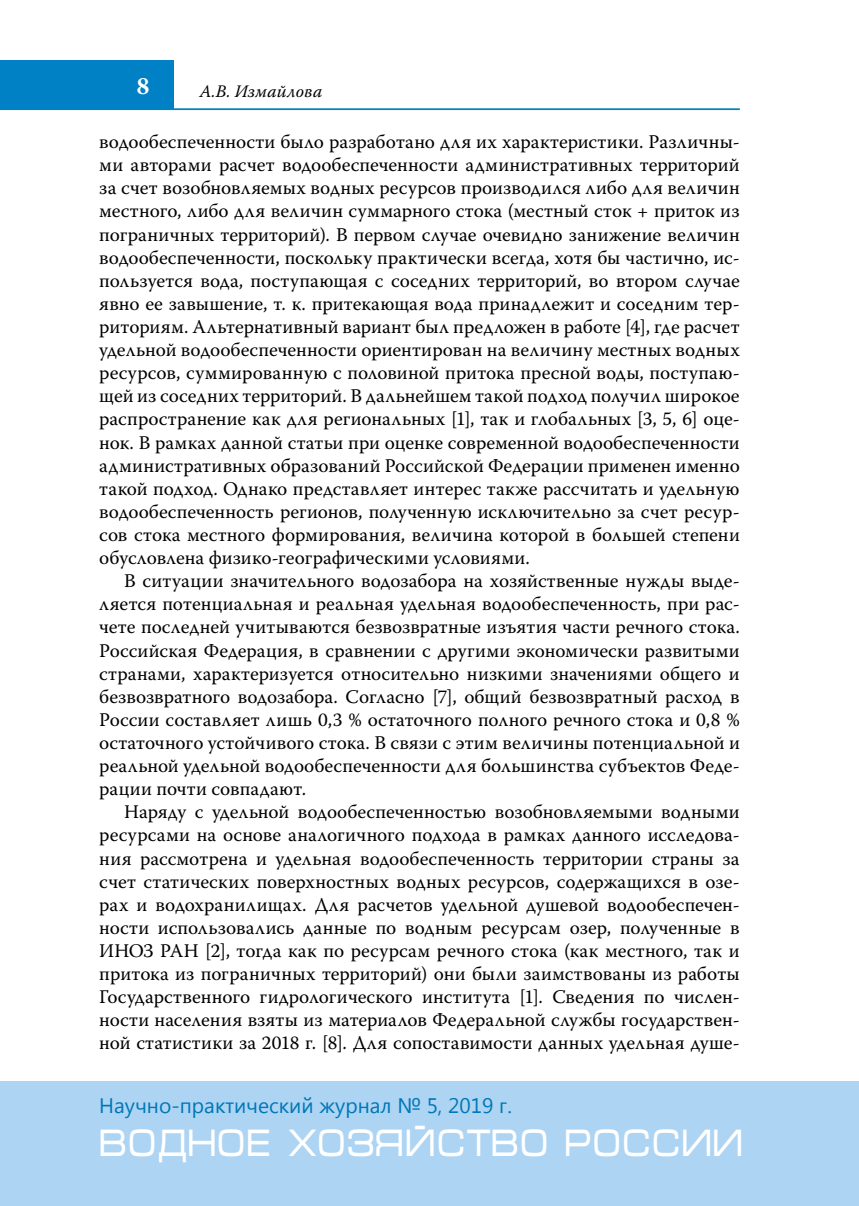
<style>
.page{position:relative;width:859px;height:1206px;background:#fff}
.page>*{position:absolute;margin:0;border:0;box-sizing:border-box;transform-origin:0 0}
.t1{font:38.5px "Micra C";color:#fff;scale:.83 1}
.t2{font:700 24.5px "Warnock Pro";color:#fff}
.t3{font:21px "Segoe UI";color:#0077b6}
.t4{font:19.25px/23.1px "Warnock Pro";letter-spacing:.005em;color:#000;text-align:justify}
.t5{font:italic 17.5px "Warnock Pro";letter-spacing:.005em;color:#000}
</style>
<div class="page">
<hr style="left:0;top:108px;width:739px;height:2px;background:#0080c5">
<div style="left:0;top:60px;width:174px;height:50px;background:#0080c5"></div>
<div style="left:0;top:1081px;width:858px;height:124px;background:#add4f3"></div>
<p class="t2" style="left:137px;top:71px;width:15px">8</p>
<p class="t5" style="left:200px;top:81px;width:124px">А.В. Измайлова</p>
<p class="t4" style="left:99px;top:130px;width:641px">водообеспеченности было разработано для их характеристики. Различны&shy;ми авторами расчет водообеспеченности административных территорий за счет возобновляемых водных ресурсов производился либо для величин местного, либо для величин суммарного стока (местный сток + приток из пограничных территорий). В первом случае очевидно занижение величин водообеспеченности, поскольку практически всегда, хотя бы частично, ис&shy;пользуется вода, поступающая с соседних территорий, во втором случае явно ее завышение, т. к. притекающая вода принадлежит и соседним тер&shy;риториям. Альтернативный вариант был предложен в работе [4], где расчет удельной водообеспеченности ориентирован на величину местных водных ресурсов, суммированную с половиной притока пресной воды, поступаю&shy;щей из соседних территорий. В дальнейшем такой подход получил широкое распространение как для региональных [1], так и глобальных [3, 5, 6] оце&shy;нок. В рамках данной статьи при оценке современной водообеспеченности административных образований Российской Федерации применен именно такой подход. Однако представляет интерес также рассчитать и удельную водообеспеченность регионов, полученную исключительно за счет ресур&shy;сов стока местного формирования, величина которой в большей степени обусловлена физико-географическими условиями.</p>
<p class="t4" style="left:99px;top:569px;width:641px;text-indent:25px">В ситуации значительного водозабора на хозяйственные нужды выде&shy;ляется потенциальная и реальная удельная водообеспеченность, при рас&shy;чете последней учитываются безвозвратные изъятия части речного стока.<br>Российская Федерация, в сравнении с другими экономически развитыми странами, характеризуется относительно низкими значениями общего и безвозвратного водозабора. Согласно [7], общий безвозвратный расход в России составляет лишь 0,3 % остаточного полного речного стока и 0,8 % остаточного устойчивого стока. В связи с этим величины потенциальной и реальной удельной водообеспеченности для большинства субъектов Феде&shy;рации почти совпадают.</p>
<p class="t4" style="left:99px;top:800px;width:641px;text-indent:25px">Наряду с удельной водообеспеченностью возобновляемыми водными ресурсами на основе аналогичного подхода в рамках данного исследова&shy;ния рассмотрена и удельная водообеспеченность территории страны за счет статических поверхностных водных ресурсов, содержащихся в озе&shy;рах и водохранилищах. Для расчетов удельной душевой водообеспечен&shy;ности использовались данные по водным ресурсам озер, полученные в ИНОЗ РАН [2], тогда как по ресурсам речного стока (как местного, так и притока из пограничных территорий) они были заимствованы из работы Государственного гидрологического института [1]. Сведения по числен&shy;ности населения взяты из материалов Федеральной службы государствен&shy;ной статистики за 2018 г. [8]. Для сопоставимости данных удельная душе-</p>
<p class="t3" style="left:99px;top:1090px;width:414px">Научно-практический журнал № 5, 2019 г.</p>
<h1 class="t1" style="left:99px;top:1126px;width:777px">ВОДНОЕ ХОЗЯЙСТВО РОССИИ</h1>
</div>
